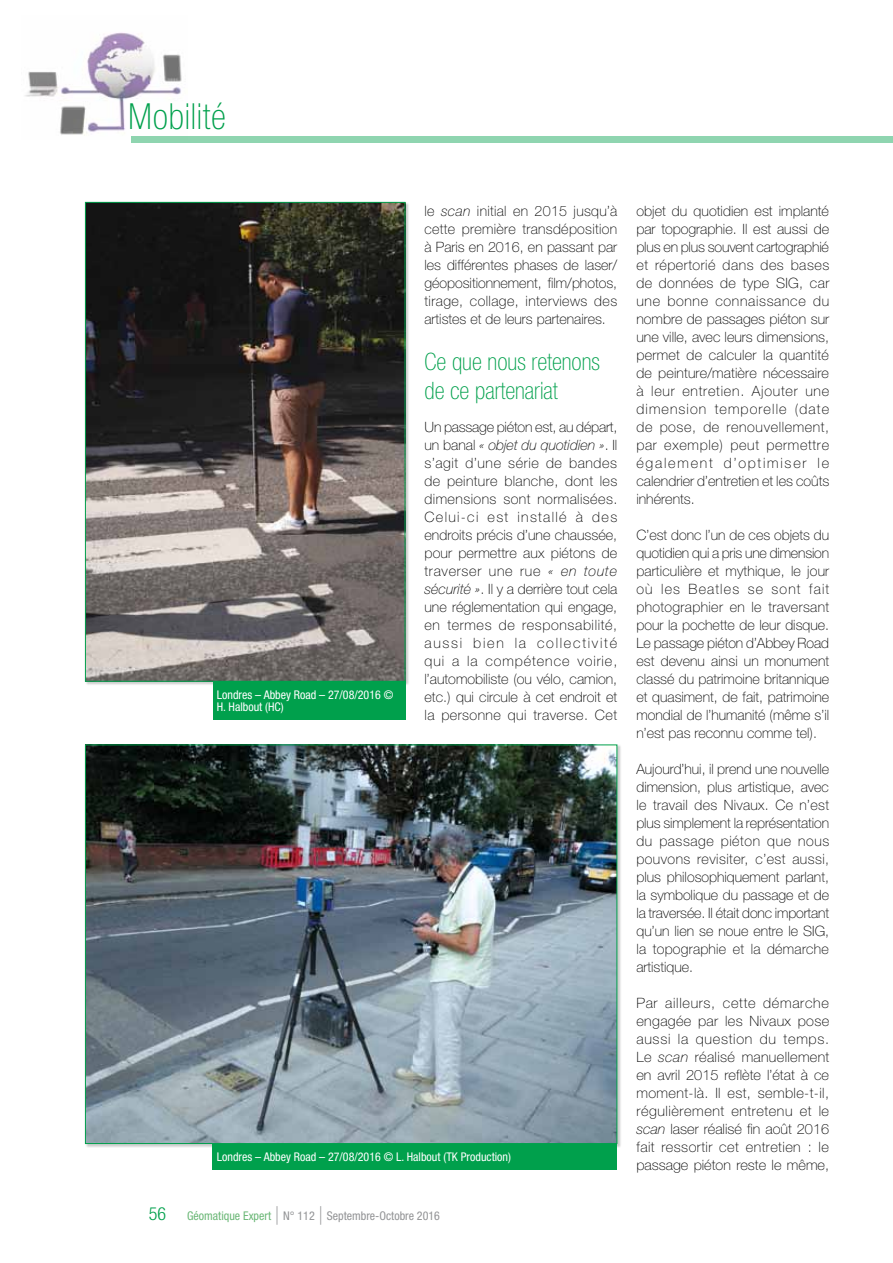
<style>
.page{position:relative;width:893px;height:1263px;background:#fff}
.page>*{position:absolute;margin:0;border:0;box-sizing:border-box;transform-origin:0 0}
.t1{font:100 condensed 36px "Helvetica Neue";letter-spacing:.02em;color:#00a04c}
.t2{font:100 condensed 24px/28.8px "Helvetica Neue";color:#00a04c}
.t3{font:100 14.25px/18px "Helvetica Neue";color:#000;text-align:justify}
.t4{font:condensed 12px/12px "Helvetica Neue";color:#fff}
.t5{font:condensed 12px "Helvetica Neue";color:#929395}
.s1{font-style:italic}
.s2{font-weight:300;font-size:18px;color:#00a04c}
.s3{color:#6ab776}
</style>
<div class="page">
<img style="left:25px;top:32px;width:157px;height:104px">
<div style="left:131px;top:136px;width:762px;height:6px;background:#8fd5b0"></div>
<img style="left:87px;top:204px;width:316px;height:476px">
<img style="left:87px;top:746px;width:528px;height:396px">
<div style="left:213px;top:681px;width:192px;height:39px;background:#00a04c"></div>
<div style="left:213px;top:1144px;width:404px;height:25px;background:#00a04c"></div>
<h1 class="t1" style="left:129px;top:96px;width:99px">Mobilité</h1>
<p class="t4" style="left:217px;top:689px;width:178px">Londres – Abbey Road – 27/08/2016 ©<br>H. Halbout (HC)</p>
<p class="t3" style="left:424px;top:202px;width:194px">le <span class="s1">scan</span> initial en 2015 jusqu’à cette première transdéposition à Paris en 2016, en passant par les différentes phases de laser/ géopositionnement, film/photos, tirage, collage, interviews des artistes et de leurs partenaires.</p>
<h2 class="t2" style="left:424px;top:347px;width:177px">Ce que nous retenons de ce partenariat</h2>
<p class="t3" style="left:424px;top:418px;width:194px">Un passage piéton est, au départ, un banal <span class="s1">« objet du quotidien »</span>. Il s’agit d’une série de bandes de peinture blanche, dont les dimensions sont normalisées.<br>Celui-ci est installé à des endroits précis d’une chaussée, pour permettre aux piétons de traverser une rue <span class="s1">« en toute sécurité »</span>. Il y a derrière tout cela une réglementation qui engage, en termes de responsabilité, aussi bien la collectivité qui a la compétence voirie, l’automobiliste (ou vélo, camion, etc.) qui circule à cet endroit et la personne qui traverse. Cet</p>
<p class="t4" style="left:217px;top:1151px;width:296px">Londres – Abbey Road – 27/08/2016 © L. Halbout (TK Production)</p>
<p class="t5" style="left:149px;top:1209px;width:293px"><span class="s2">56</span> <span class="s3">Géomatique Expert</span> N° 112 Septembre-Octobre 2016</p>
<p class="t3" style="left:636px;top:202px;width:194px">objet du quotidien est implanté par topographie. Il est aussi de plus en plus souvent cartographié et répertorié dans des bases de données de type SIG, car une bonne connaissance du nombre de passages piéton sur une ville, avec leurs dimensions, permet de calculer la quantité de peinture/matière nécessaire à leur entretien. Ajouter une dimension temporelle (date de pose, de renouvellement, par exemple) peut permettre également d’optimiser le calendrier d’entretien et les coûts inhérents.</p>
<p class="t3" style="left:636px;top:526px;width:194px">C’est donc l’un de ces objets du quotidien qui a pris une dimension particulière et mythique, le jour où les Beatles se sont fait photographier en le traversant pour la pochette de leur disque.<br>Le passage piéton d’Abbey Road est devenu ainsi un monument classé du patrimoine britannique et quasiment, de fait, patrimoine mondial de l’humanité (même s’il n’est pas reconnu comme tel).</p>
<p class="t3" style="left:636px;top:760px;width:194px">Aujourd’hui, il prend une nouvelle dimension, plus artistique, avec le travail des Nivaux. Ce n’est plus simplement la représentation du passage piéton que nous pouvons revisiter, c’est aussi, plus philosophiquement parlant, la symbolique du passage et de la traversée. Il était donc important qu’un lien se noue entre le SIG, la topographie et la démarche artistique.</p>
<p class="t3" style="left:636px;top:994px;width:194px">Par ailleurs, cette démarche engagée par les Nivaux pose aussi la question du temps.<br>Le <span class="s1">scan</span> réalisé manuellement en avril 2015 reflète l’état à ce moment-là. Il est, semble-t-il, régulièrement entretenu et le <span class="s1">scan</span> laser réalisé fin août 2016 fait ressortir cet entretien : le passage piéton reste le même,</p>
</div>
